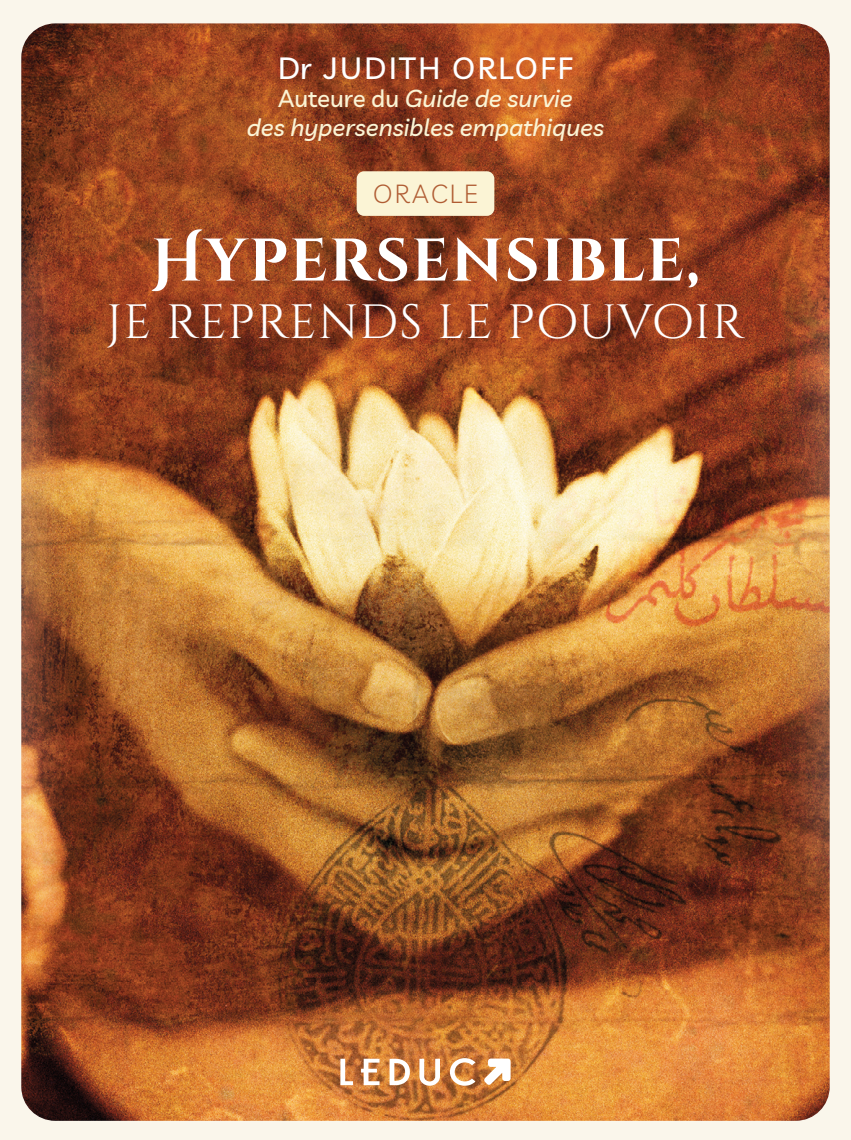
<style>
.page{position:relative;width:851px;height:1140px;background:#fff}
.page>*{position:absolute;margin:0;border:0;box-sizing:border-box;transform-origin:0 0}
.t1{font:700 60px "Cinzel Decorative";letter-spacing:.025em;color:#fff}
.t2{font:48px "Cinzel Decorative";letter-spacing:.02em;color:#fff}
.t3{font:500 30px "Livvic";letter-spacing:.08em;color:#fff}
.t4{font:300 26.1px "Livvic";letter-spacing:.08em;color:#b05c33}
.t5{font:italic 500 24px/28.8px "Livvic";color:#fbf4d5;text-align:center}
.s1{font-style:normal}
</style>
<div class="page">
<div style="left:0;top:0;width:850px;height:1139px;background:#faf6eb"></div>
<img style="left:21px;top:40px;width:808px;height:1080px">
<svg style="left:340px;top:1058px;width:13px;height:27px"></svg>
<svg style="left:361px;top:1058px;width:18px;height:27px"></svg>
<svg style="left:389px;top:1058px;width:21px;height:27px"></svg>
<svg style="left:419px;top:1058px;width:21px;height:27px"></svg>
<svg style="left:450px;top:1058px;width:25px;height:27px"></svg>
<svg style="left:484px;top:1058px;width:26px;height:27px"></svg>
<div style="left:356px;top:171px;width:138px;height:45px;background:#fbf4d5;border-radius:7px"></div>
<img style="left:21px;top:114px;width:65px;height:916px">
<img style="left:764px;top:114px;width:66px;height:917px">
<svg style="left:26px;top:23px;width:799px;height:17px"></svg>
<hr style="left:0;top:0;width:850px;height:1px;background:#e5241b">
<p class="t3" style="left:278px;top:45px;width:296px">Dr JUDITH ORLOFF</p>
<p class="t5" style="left:247px;top:83px;width:359px"><span class="s1">Auteure du</span> Guide de survie<br>des hypersensibles empathiques</p>
<p class="t4" style="left:373px;top:174px;width:107px">ORACLE</p>
<p class="t1" style="left:151px;top:223px;width:550px">Hypersensible,</p>
<p class="t2" style="left:107px;top:293px;width:639px">JE REPRENDS LE POUVOIR</p>
</div>
